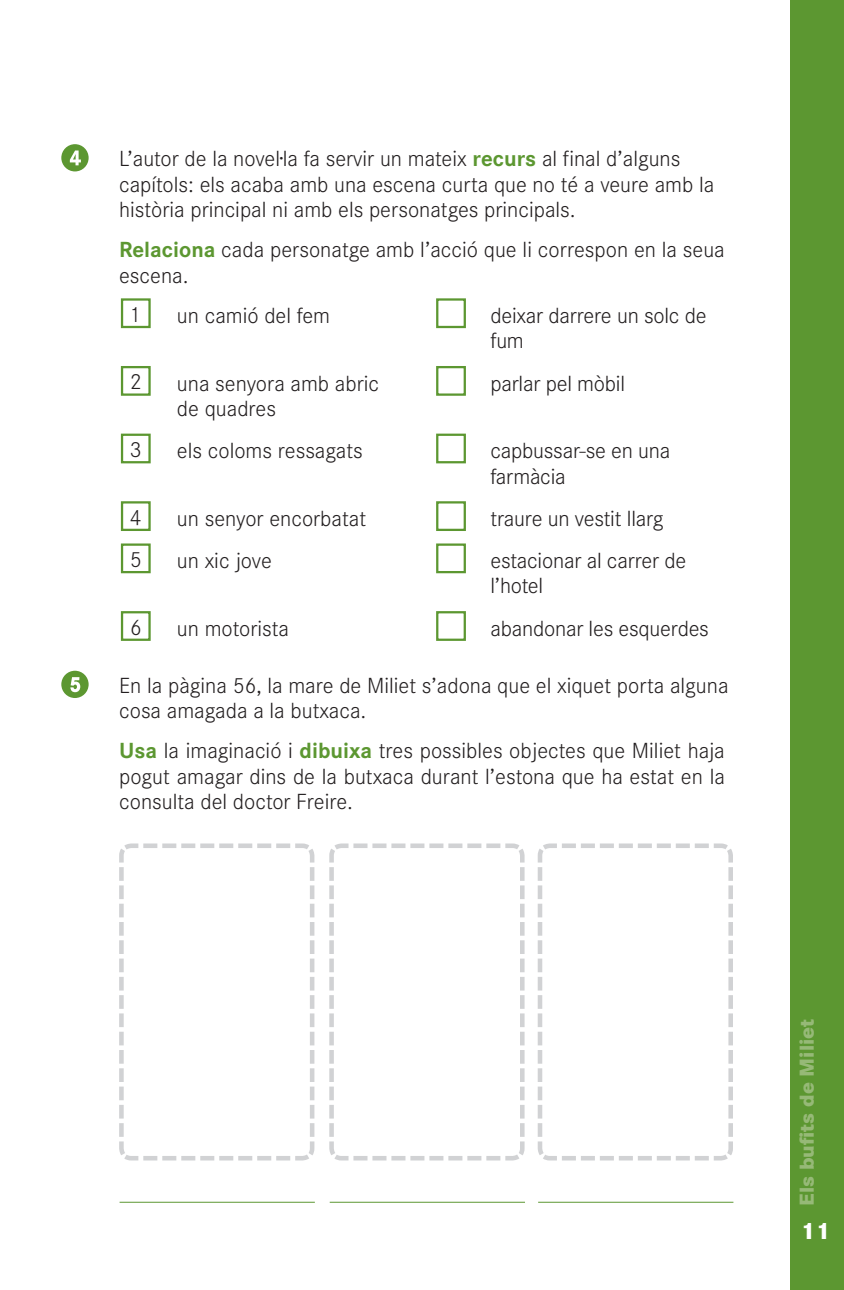
<style>
.page{position:relative;width:844px;height:1290px;background:#fff}
.page>*{position:absolute;margin:0;border:0;box-sizing:border-box;transform-origin:0 0}
.t1{font:800 24.5px "Corporate S";color:#fff}
.t2{font:300 22.75px/25.4px "Corporate S";color:#231f20}
.t3{font:800 21px "Corporate S";color:#96b977}
.s1{font-weight:700;color:#5c9731}
</style>
<div class="page">
<div style="left:789px;top:0;width:54px;height:1290px;background:#5c9731"></div>
<svg style="left:61px;top:144px;width:28px;height:27px"></svg>
<div style="left:121px;top:298px;width:30px;height:30px;border:2px solid #5c9731"></div>
<div style="left:436px;top:298px;width:30px;height:30px;border:2px solid #5c9731"></div>
<div style="left:121px;top:366px;width:30px;height:30px;border:2px solid #5c9731"></div>
<div style="left:436px;top:366px;width:30px;height:30px;border:2px solid #5c9731"></div>
<div style="left:121px;top:434px;width:30px;height:29px;border:2px solid #5c9731"></div>
<div style="left:436px;top:434px;width:30px;height:29px;border:2px solid #5c9731"></div>
<div style="left:121px;top:501px;width:30px;height:30px;border:2px solid #5c9731"></div>
<div style="left:436px;top:501px;width:30px;height:30px;border:2px solid #5c9731"></div>
<div style="left:121px;top:543px;width:30px;height:30px;border:2px solid #5c9731"></div>
<div style="left:436px;top:543px;width:30px;height:30px;border:2px solid #5c9731"></div>
<div style="left:121px;top:611px;width:30px;height:30px;border:2px solid #5c9731"></div>
<div style="left:436px;top:611px;width:30px;height:30px;border:2px solid #5c9731"></div>
<svg style="left:61px;top:671px;width:28px;height:27px"></svg>
<svg style="left:119px;top:843px;width:196px;height:318px"></svg>
<svg style="left:329px;top:843px;width:196px;height:318px"></svg>
<svg style="left:537px;top:843px;width:196px;height:318px"></svg>
<hr style="left:119px;top:1202px;width:196px;height:1px;background:#5c9731">
<hr style="left:329px;top:1202px;width:196px;height:1px;background:#5c9731">
<hr style="left:538px;top:1202px;width:195px;height:1px;background:#5c9731">
<p class="t2" style="left:119px;top:146px;width:596px">L’autor de la novel·la fa servir un mateix <span class="s1">recurs</span> al final d’alguns capítols: els acaba amb una escena curta que no té a veure amb la història principal ni amb els personatges principals.</p>
<p class="t2" style="left:119px;top:237px;width:607px"><span class="s1">Relaciona</span> cada personatge amb l’acció que li correspon en la seua escena.</p>
<p class="t2" style="left:130px;top:302px;width:13px">1</p>
<p class="t2" style="left:177px;top:303px;width:155px">un camió del fem</p>
<p class="t2" style="left:490px;top:303px;width:218px">deixar darrere un solc de fum</p>
<p class="t2" style="left:130px;top:370px;width:13px">2</p>
<p class="t2" style="left:177px;top:371px;width:204px">una senyora amb abric</p>
<p class="t2" style="left:490px;top:371px;width:136px">parlar pel mòbil</p>
<p class="t2" style="left:177px;top:396px;width:101px">de quadres</p>
<p class="t2" style="left:130px;top:437px;width:13px">3</p>
<p class="t2" style="left:177px;top:438px;width:187px">els coloms ressagats</p>
<p class="t2" style="left:490px;top:438px;width:181px">capbussar-se en una farmàcia</p>
<p class="t2" style="left:130px;top:505px;width:13px">4</p>
<p class="t2" style="left:177px;top:506px;width:191px">un senyor encorbatat</p>
<p class="t2" style="left:490px;top:506px;width:174px">traure un vestit llarg</p>
<p class="t2" style="left:130px;top:547px;width:13px">5</p>
<p class="t2" style="left:177px;top:548px;width:96px">un xic jove</p>
<p class="t2" style="left:490px;top:548px;width:197px">estacionar al carrer de l’hotel</p>
<p class="t2" style="left:130px;top:615px;width:13px">6</p>
<p class="t2" style="left:177px;top:616px;width:113px">un motorista</p>
<p class="t2" style="left:490px;top:616px;width:220px">abandonar les esquerdes</p>
<p class="t2" style="left:119px;top:673px;width:610px">En la pàgina 56, la mare de Miliet s’adona que el xiquet porta alguna cosa amagada a la butxaca.</p>
<p class="t2" style="left:119px;top:738px;width:607px;text-align:justify"><span class="s1">Usa</span> la imaginació i <span class="s1">dibuixa</span> tres possibles objectes que Miliet haja pogut amagar dins de la butxaca durant l’estona que ha estat en la consulta del doctor Freire.</p>
<p class="t3" style="left:793px;top:1205px;width:188px;rotate:-90deg">Els bufits de Miliet</p>
<p class="t1" style="left:800px;top:1216px;width:32px">11</p>
</div>
